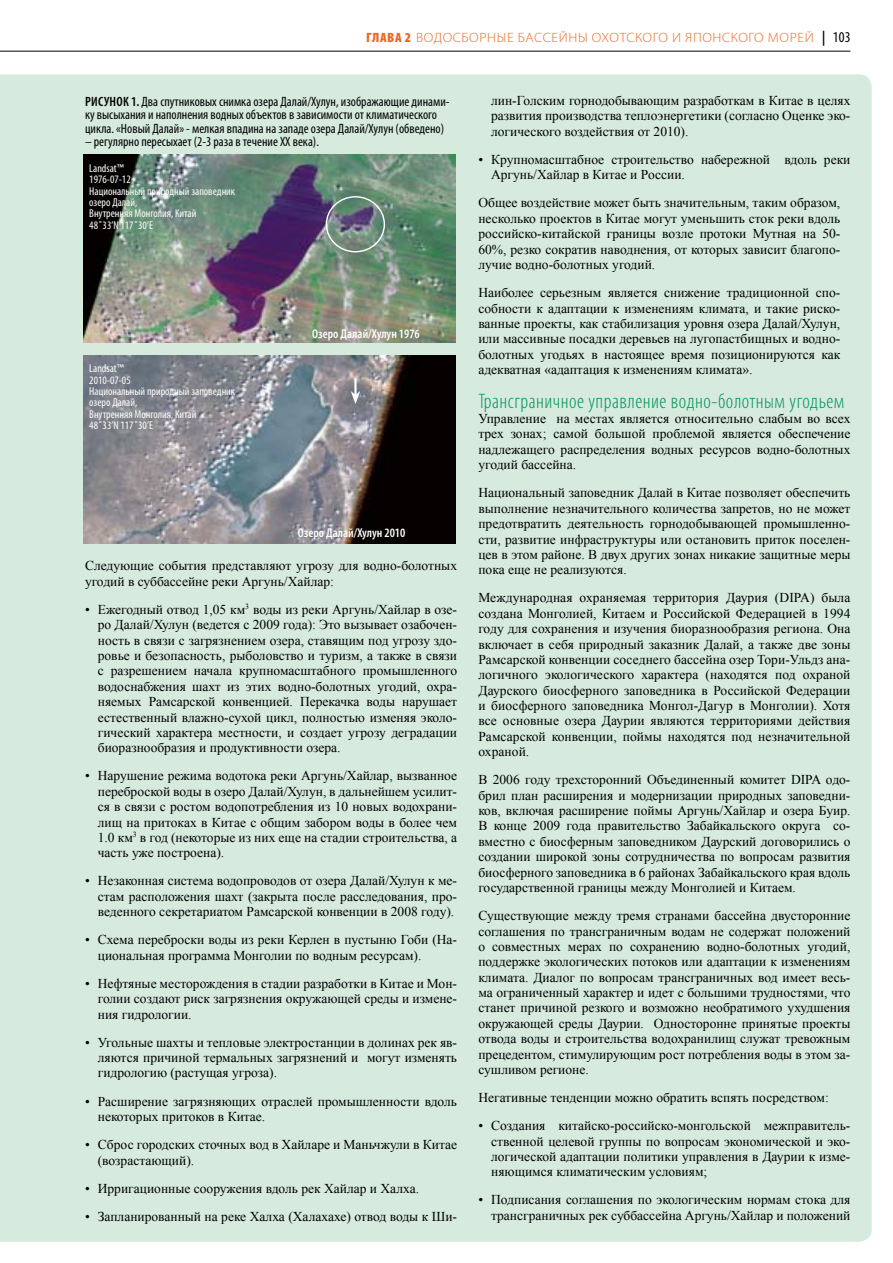
<style>
.page{position:relative;width:893px;height:1263px;background:#fff}
.page>*{position:absolute;margin:0;border:0;box-sizing:border-box;transform-origin:0 0}
.t1{font:300 condensed 21px "Myriad Pro";letter-spacing:.025em;color:#009656}
.t2{font:condensed 15px "Myriad Pro";color:#000}
.t3{font:13.5px/15.5px "Times New Roman";color:#000;text-align:justify}
.t4{font:condensed 13.5px/13.5px "Myriad Pro";color:#000}
.t5{font:300 13.5px "Myriad Pro";color:#ec6624;scale:1.05 1}
.t6{font:900 condensed 13.5px "Myriad Pro";color:#ec6624;scale:1.05 1}
.t7{font:600 condensed 12.9px "Myriad Pro";color:#fff}
.t8{font:condensed 11.4px/11.4px "Myriad Pro";color:#fff}
.s1{font-weight:900;font-stretch:condensed}
.s2{font-weight:600}
.s3{font-stretch:normal}
</style>
<div class="page">
<div style="left:0;top:74px;width:872px;height:1168px;background:#d6eade"></div>
<img style="left:84px;top:155px;width:372px;height:188px">
<img style="left:84px;top:356px;width:372px;height:188px">
<div style="left:326px;top:196px;width:59px;height:56px;border:1px solid #fff;border-radius:50%"></div>
<hr style="left:354px;top:378px;width:3px;height:17px;background:#fff">
<svg style="left:351px;top:391px;width:9px;height:13px"></svg>
<hr style="left:0;top:51px;width:850px;height:1px;background:#000">
<p class="t6" style="left:366px;top:30px;width:8px">Глава</p>
<p class="t5" style="left:405px;top:30px;width:28px"><span class="s1">2</span> Водосборные</p>
<p class="t5" style="left:518px;top:30px;width:10px">бассейны</p>
<p class="t5" style="left:592px;top:30px;width:19px">Охотского</p>
<p class="t5" style="left:672px;top:30px;width:30px">и Японского</p>
<p class="t5" style="left:768px;top:30px;width:10px">морей</p>
<p class="t2" style="left:822px;top:29px;width:30px"><span class="s2">|</span> 103</p>
<p class="t4" style="left:85px;top:95px;width:366px"><span class="s2">Рисунок 1.</span> Два спутниковых снимка озера Далай/Хулун, изображающие динами&shy;ку высыхания и наполнения водных объектов в зависимости от климатического цикла. «Новый Далай» - мелкая впадина на западе озера Далай/Хулун (обведено)</p>
<p class="t4" style="left:85px;top:135px;width:235px">– регулярно пересыхает (2-3 раза в течение ХХ века).</p>
<p class="t8" style="left:89px;top:162px;width:147px">Landsat<span class="s3">™<br></span>1976-07-12<br>Национальный природный заповедник озеро Далай,<br>Внутренняя Монголия, Китай<br>48˚33’N 117˚30’E</p>
<p class="t8" style="left:89px;top:363px;width:147px">Landsat<span class="s3">™<br></span>2010-07-05<br>Национальный природный заповедник озеро Далай,<br>Внутренняя Монголия, Китай<br>48˚33’N 117˚30’E</p>
<p class="t7" style="left:312px;top:326px;width:109px">Озеро Далай/Хулун 1976</p>
<p class="t7" style="left:298px;top:525px;width:109px">Озеро Далай/Хулун 2010</p>
<p class="t3" style="left:85px;top:558px;width:374px">Следующие события представляют угрозу для водно-болотных угодий в суббассейне реки Аргунь/Хайлар:</p>
<p class="t3" style="left:98px;top:601px;width:361px;text-indent:-13px">• Ежегодный отвод 1,05 км<sup>3</sup> воды из реки Аргунь/Хайлар в озе&shy;ро Далай/Хулун (ведется с 2009 года): Это вызывает озабочен&shy;ность в связи с загрязнением озера, ставящим под угрозу здо&shy;ровье и безопасность, рыболовство и туризм, а также в связи с разрешением начала крупномасштабного промышленного водоснабжения шахт из этих водно-болотных угодий, охра&shy;няемых Рамсарской конвенцией. Перекачка воды нарушает естественный влажно-сухой цикл, полностью изменяя эколо&shy;гический характера местности, и создает угрозу деградации биоразнообразия и продуктивности озера.</p>
<p class="t3" style="left:98px;top:768px;width:361px;text-indent:-13px">• Нарушение режима водотока реки Аргунь/Хайлар, вызванное переброской воды в озеро Далай/Хулун, в дальнейшем усилит&shy;ся в связи с ростом водопотребления из 10 новых водохрани&shy;лищ на притоках в Китае с общим забором воды в более чем 1.0 км<sup>3</sup> в год (некоторые из них еще на стадии строительства, а часть уже построена).</p>
<p class="t3" style="left:98px;top:873px;width:361px;text-indent:-13px">• Незаконная система водопроводов от озера Далай/Хулун к ме&shy;стам расположения шахт (закрыта после расследования, про&shy;веденного секретариатом Рамсарской конвенции в 2008 году).</p>
<p class="t3" style="left:98px;top:932px;width:361px;text-indent:-13px">• Схема переброски воды из реки Керлен в пустыню Гоби (На&shy;циональная программа Монголии по водным ресурсам).</p>
<p class="t3" style="left:98px;top:975px;width:361px;text-indent:-13px">• Нефтяные месторождения в стадии разработки в Китае и Мон&shy;голии создают риск загрязнения окружающей среды и измене&shy;ния гидрологии.</p>
<p class="t3" style="left:98px;top:1034px;width:361px;text-indent:-13px">• Угольные шахты и тепловые электростанции в долинах рек яв&shy;ляются причиной термальных загрязнений и могут изменять гидрологию (растущая угроза).</p>
<p class="t3" style="left:98px;top:1093px;width:361px;text-indent:-13px">• Расширение загрязняющих отраслей промышленности вдоль некоторых притоков в Китае.</p>
<p class="t3" style="left:98px;top:1137px;width:361px;text-indent:-13px">• Сброс городских сточных вод в Хайларе и Маньчжули в Китае (возрастающий).</p>
<p class="t3" style="left:85px;top:1180px;width:336px">• Ирригационные сооружения вдоль рек Хайлар и Халха.</p>
<p class="t3" style="left:85px;top:1208px;width:374px">• Запланированный на реке Халха (Халахахе) отвод воды к Ши-</p>
<p class="t3" style="left:491px;top:93px;width:361px">лин-Голским горнодобывающим разработкам в Китае в целях развития производства теплоэнергетики (согласно Оценке эко&shy;логического воздействия от 2010).</p>
<p class="t3" style="left:491px;top:152px;width:361px;text-indent:-13px">• Крупномасштабное строительство набережной вдоль реки<br>Аргунь/Хайлар в Китае и России.</p>
<p class="t3" style="left:478px;top:195px;width:363px">Общее воздействие может быть значительным, таким образом, несколько проектов в Китае могут уменьшить сток реки вдоль российско-китайской границы возле протоки Мутная на 50- 60%, резко сократив наводнения, от которых зависит благопо&shy;лучие водно-болотных угодий.</p>
<p class="t3" style="left:478px;top:285px;width:363px">Наиболее серьезным является снижение традиционной спо&shy;собности к адаптации к изменениям климата, и такие риско&shy;ванные проекты, как стабилизация уровня озера Далай/Хулун, или массивные посадки деревьев на лугопастбищных и водно&shy;болотных угодьях в настоящее время позиционируются как адекватная «адаптация к изменениям климата».</p>
<h1 class="t1" style="left:478px;top:390px;width:368px">Трансграничное управление водно-болотным угодьем</h1>
<p class="t3" style="left:478px;top:411px;width:374px">Управление на местах является относительно слабым во всех трех зонах; самой большой проблемой является обеспечение надлежащего распределения водных ресурсов водно-болотных угодий бассейна.</p>
<p class="t3" style="left:478px;top:485px;width:374px">Национальный заповедник Далай в Китае позволяет обеспечить выполнение незначительного количества запретов, но не может предотвратить деятельность горнодобывающей промышленно&shy;сти, развитие инфраструктуры или остановить приток поселен&shy;цев в этом районе. В двух других зонах никакие защитные меры пока еще не реализуются.</p>
<p class="t3" style="left:478px;top:590px;width:374px">Международная охраняемая территория Даурия (DIPA) была создана Монголией, Китаем и Российской Федерацией в 1994 году для сохранения и изучения биоразнообразия региона. Она включает в себя природный заказник Далай, а также две зоны Рамсарской конвенции соседнего бассейна озер Тори-Ульдз ана&shy;логичного экологического характера (находятся под охраной Даурского биосферного заповедника в Российской Федерации и биосферного заповедника Монгол-Дагур в Монголии). Хотя все основные озера Даурии являются территориями действия Рамсарской конвенции, поймы находятся под незначительной охраной.</p>
<p class="t3" style="left:478px;top:772px;width:374px">В 2006 году трехсторонний Объединенный комитет DIPA одо&shy;брил план расширения и модернизации природных заповедни&shy;ков, включая расширение поймы Аргунь/Хайлар и озера Буир.<br>В конце 2009 года правительство Забайкальского округа со&shy;вместно с биосферным заповедником Даурский договорились о создании широкой зоны сотрудничества по вопросам развития биосферного заповедника в 6 районах Забайкальского края вдоль государственной границы между Монголией и Китаем.</p>
<p class="t3" style="left:478px;top:908px;width:374px">Существующие между тремя странами бассейна двусторонние соглашения по трансграничным водам не содержат положений о совместных мерах по сохранению водно-болотных угодий, поддержке экологических потоков или адаптации к изменениям климата. Диалог по вопросам трансграничных вод имеет весь&shy;ма ограниченный характер и идет с большими трудностями, что станет причиной резкого и возможно необратимого ухудшения окружающей среды Даурии. Односторонне принятые проекты отвода воды и строительства водохранилищ служат тревожным прецедентом, стимулирующим рост потребления воды в этом за&shy;сушливом регионе.</p>
<p class="t3" style="left:478px;top:1089px;width:352px">Негативные тенденции можно обратить вспять посредством:</p>
<p class="t3" style="left:491px;top:1118px;width:361px;text-indent:-13px">• Создания китайско-российско-монгольской межправитель&shy;ственной целевой группы по вопросам экономической и эко&shy;логической адаптации политики управления в Даурии к изме&shy;няющимся климатическим условиям;</p>
<p class="t3" style="left:478px;top:1192px;width:374px;text-align:right">• Подписания соглашения по экологическим нормам стока для трансграничных рек суббассейна Аргунь/Хайлар и положений</p>
</div>
